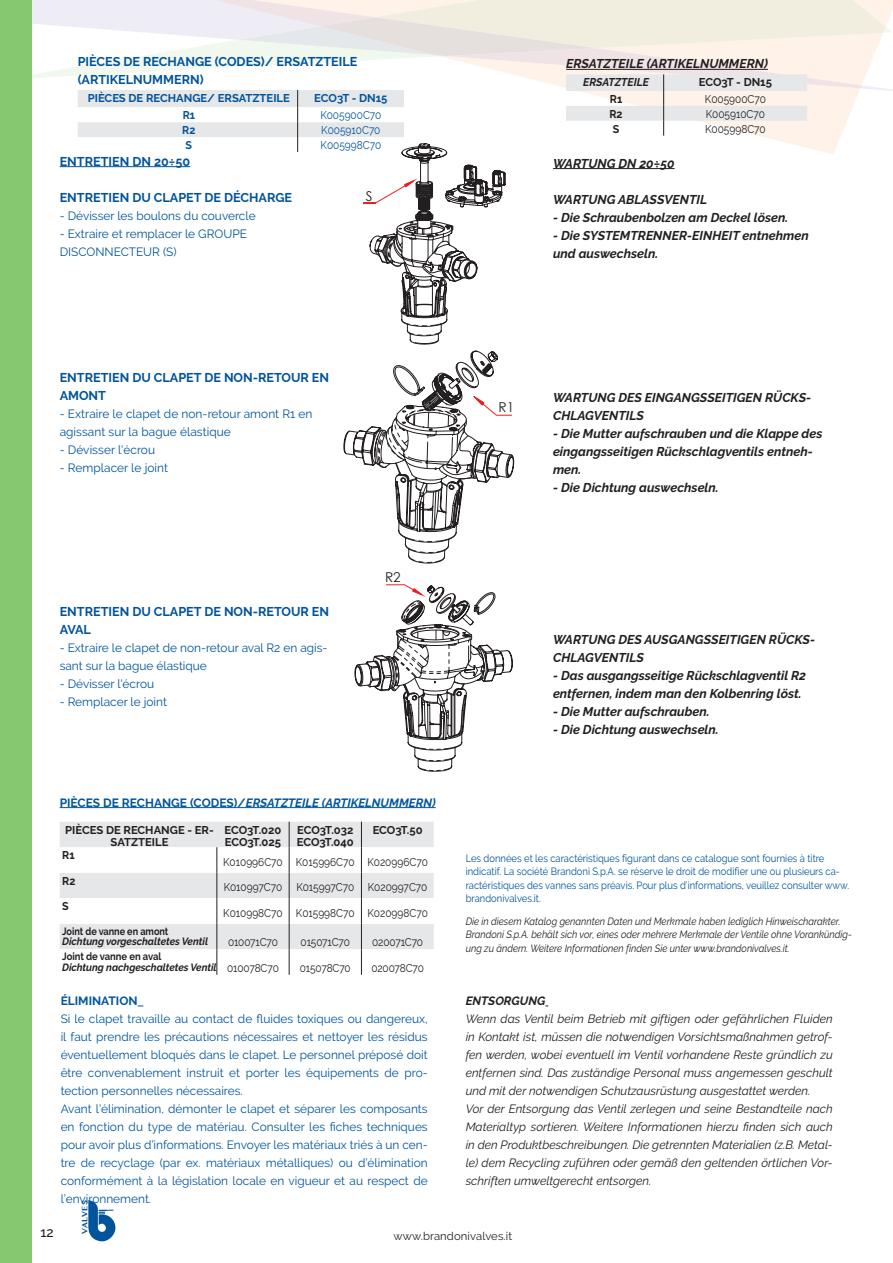
<style>
.page{position:relative;width:893px;height:1263px;background:#fff}
.page>*{position:absolute;margin:0;border:0;box-sizing:border-box;transform-origin:0 0}
.t1{font:13.65px "Century Gothic";color:#231f20}
.t2{font:500 13.5px "Raleway";color:#231f20}
.t3{font:italic 700 12.75px/18px "Raleway";color:#231f20}
.t4{font:700 12.75px/18px "Raleway";color:#01549b}
.t5{font:italic 12px/18px "Raleway";color:#231f20;text-align:justify}
.t6{font:12px/18px "Raleway";color:#01559d;text-align:justify}
.t7{font:12px/18px "Raleway";color:#01549b}
.t8{font:italic 700 12px "Raleway";color:#01559d}
.t9{font:700 12px "Raleway";color:#01559d}
.t10{font:italic 700 12px "Raleway";color:#231f20}
.t11{font:11.25px "Raleway";color:#231f20;scale:.9 1}
.t12{font:700 11.25px/12px "Raleway";color:#231f20;text-align:center}
.t13{font:700 11.25px "Raleway";color:#01549b}
.t14{font:11.25px "Raleway";color:#01549b;scale:.9 1}
.t15{font:11.25px "Raleway";color:#231f20}
.t16{font:italic 700 11.25px "Raleway";color:#231f20;scale:.95 1}
.t17{font:700 11.25px "Raleway";color:#231f20;scale:.95 1}
.t18{font:700 11.25px "Raleway";color:#01549b;scale:.95 1}
.t19{font:10.5px/13.5px "Raleway";color:#01559d;scale:.9 1}
.t20{font:italic 10.5px/13.5px "Raleway";color:#231f20;scale:.9 1}
.t21{font:italic 700 10.5px "Raleway";letter-spacing:-.005em;color:#231f20;scale:.95 1}
.t22{font:700 10.5px "Raleway";letter-spacing:-.005em;color:#231f20;scale:.87 1}
.t23{font:700 10.5px "Raleway";letter-spacing:-.005em;color:#231f20;scale:.9 1}
.t24{font:700 7.8px "Lao MN";color:#01549b}
.s1{font-style:normal}
</style>
<div class="page">
<svg style="left:761px;top:92px;width:98px;height:62px;fill:#fef2e9"></svg>
<svg style="left:32px;top:0;width:861px;height:92px"></svg>
<svg style="left:165px;top:0;width:697px;height:88px"></svg>
<svg style="left:239px;top:0;width:647px;height:56px;background:#f1ece3"></svg>
<svg style="left:88px;top:1200px;width:27px;height:41px"></svg>
<div style="left:0;top:0;width:32px;height:1263px;background:#85c86f"></div>
<hr style="left:60px;top:166px;width:130px;height:1px;background:#01549b">
<hr style="left:553px;top:168px;width:122px;height:1px;background:#231f20">
<hr style="left:566px;top:69px;width:202px;height:1px;background:#231f20">
<svg style="left:566px;top:74px;width:241px;height:62px"></svg>
<hr style="left:60px;top:807px;width:376px;height:1px;background:#01559d">
<div style="left:60px;top:822px;width:374px;height:25px;background:#e6e7e9"></div>
<svg style="left:60px;top:847px;width:374px;height:128px"></svg>
<svg style="left:217px;top:847px;width:1px;height:128px"></svg>
<svg style="left:289px;top:822px;width:1px;height:153px"></svg>
<svg style="left:361px;top:822px;width:1px;height:153px"></svg>
<svg style="left:78px;top:90px;width:428px;height:255px"></svg>
<svg style="left:343px;top:351px;width:171px;height:421px"></svg>
<p class="t4" style="left:78px;top:53px;width:281px">PIÈCES DE RECHANGE (CODES)/ ERSATZTEILE (ARTIKELNUMMERN)</p>
<p class="t13" style="left:88px;top:91px;width:204px">PIÈCES DE RECHANGE/ ERSATZTEILE</p>
<p class="t13" style="left:314px;top:91px;width:75px">ECO3T - DN15</p>
<p class="t18" style="left:183px;top:109px;width:15px">R1</p>
<p class="t14" style="left:320px;top:109px;width:69px">K005900C70</p>
<p class="t18" style="left:182px;top:124px;width:15px">R2</p>
<p class="t14" style="left:321px;top:124px;width:67px">K005910C70</p>
<p class="t18" style="left:186px;top:139px;width:8px">S</p>
<p class="t14" style="left:321px;top:138px;width:69px">K005998C70</p>
<p class="t4" style="left:60px;top:152px;width:132px">ENTRETIEN DN 20÷50</p>
<p class="t4" style="left:60px;top:188px;width:234px">ENTRETIEN DU CLAPET DE DÉCHARGE</p>
<p class="t7" style="left:60px;top:206px;width:197px">- Dévisser les boulons du couvercle</p>
<p class="t7" style="left:60px;top:224px;width:189px">- Extraire et remplacer le GROUPE</p>
<p class="t7" style="left:60px;top:242px;width:118px">DISCONNECTEUR (S)</p>
<p class="t1" style="left:366px;top:188px;width:8px">S</p>
<p class="t3" style="left:566px;top:55px;width:203px">ERSATZTEILE (ARTIKELNUMMERN)</p>
<p class="t16" style="left:583px;top:76px;width:71px">ERSATZTEILE</p>
<p class="t12" style="left:699px;top:76px;width:75px">ECO3T - DN15</p>
<p class="t17" style="left:610px;top:92px;width:15px">R1</p>
<p class="t11" style="left:705px;top:92px;width:69px">K005900C70</p>
<p class="t17" style="left:609px;top:107px;width:15px">R2</p>
<p class="t11" style="left:706px;top:107px;width:67px">K005910C70</p>
<p class="t17" style="left:613px;top:122px;width:8px">S</p>
<p class="t11" style="left:705px;top:122px;width:69px">K005998C70</p>
<p class="t3" style="left:553px;top:154px;width:123px">WARTUNG DN 20÷50</p>
<p class="t3" style="left:553px;top:190px;width:156px">WARTUNG ABLASSVENTIL</p>
<p class="t3" style="left:553px;top:208px;width:237px">- Die Schraubenbolzen am Deckel lösen.</p>
<p class="t3" style="left:553px;top:226px;width:257px">- Die SYSTEMTRENNER-EINHEIT entnehmen und auswechseln.</p>
<p class="t4" style="left:60px;top:368px;width:271px">ENTRETIEN DU CLAPET DE NON-RETOUR EN<br>AMONT</p>
<p class="t7" style="left:60px;top:404px;width:254px">- Extraire le clapet de non-retour amont R1 en agissant sur la bague élastique</p>
<p class="t7" style="left:60px;top:440px;width:97px">- Dévisser l'écrou</p>
<p class="t7" style="left:60px;top:458px;width:110px">- Remplacer le joint</p>
<p class="t1" style="left:499px;top:398px;width:17px">R1</p>
<p class="t3" style="left:553px;top:388px;width:260px">WARTUNG DES EINGANGSSEITIGEN RÜCKS-<br>CHLAGVENTILS</p>
<p class="t3" style="left:553px;top:424px;width:271px">- Die Mutter aufschrauben und die Klappe des eingangsseitigen Rückschlagventils entneh&shy;men.</p>
<p class="t3" style="left:553px;top:478px;width:167px">- Die Dichtung auswechseln.</p>
<p class="t4" style="left:60px;top:602px;width:271px">ENTRETIEN DU CLAPET DE NON-RETOUR EN<br>AVAL</p>
<p class="t7" style="left:60px;top:638px;width:269px">- Extraire le clapet de non-retour aval R2 en agis&shy;sant sur la bague élastique</p>
<p class="t7" style="left:60px;top:674px;width:96px">- Dévisser l'écrou</p>
<p class="t7" style="left:60px;top:692px;width:109px">- Remplacer le joint</p>
<p class="t1" style="left:385px;top:569px;width:17px">R2</p>
<p class="t8" style="left:60px;top:795px;width:378px"><span class="s1">PIÈCES DE RECHANGE (CODES)/</span>ERSATZTEILE (ARTIKELNUMMERN)</p>
<p class="t12" style="left:65px;top:824px;width:150px">PIÈCES DE RECHANGE - ER-<br>SATZTEILE</p>
<p class="t12" style="left:224px;top:824px;width:58px">ECO3T.020</p>
<p class="t12" style="left:297px;top:824px;width:58px">ECO3T.032</p>
<p class="t12" style="left:297px;top:836px;width:59px">ECO3T.040</p>
<p class="t12" style="left:373px;top:824px;width:51px">ECO3T.50</p>
<p class="t12" style="left:225px;top:836px;width:58px">ECO3T.025</p>
<p class="t17" style="left:62px;top:849px;width:15px">R1</p>
<p class="t17" style="left:62px;top:874px;width:15px">R2</p>
<p class="t17" style="left:62px;top:900px;width:8px">S</p>
<p class="t11" style="left:223px;top:855px;width:68px">K010996C70</p>
<p class="t11" style="left:296px;top:855px;width:67px">K015996C70</p>
<p class="t11" style="left:367px;top:855px;width:69px">K020996C70</p>
<p class="t11" style="left:224px;top:881px;width:67px">K010997C70</p>
<p class="t11" style="left:296px;top:881px;width:66px">K015997C70</p>
<p class="t11" style="left:368px;top:881px;width:68px">K020997C70</p>
<p class="t11" style="left:223px;top:906px;width:68px">K010998C70</p>
<p class="t11" style="left:296px;top:906px;width:67px">K015998C70</p>
<p class="t11" style="left:367px;top:906px;width:69px">K020998C70</p>
<p class="t22" style="left:62px;top:925px;width:124px">Joint de vanne en amont</p>
<p class="t21" style="left:62px;top:936px;width:155px">Dichtung vorgeschaltetes Ventil</p>
<p class="t11" style="left:228px;top:935px;width:57px">010071C70</p>
<p class="t11" style="left:301px;top:935px;width:56px">015071C70</p>
<p class="t11" style="left:372px;top:935px;width:58px">020071C70</p>
<p class="t23" style="left:62px;top:951px;width:112px">Joint de vanne en aval</p>
<p class="t21" style="left:62px;top:961px;width:164px">Dichtung nachgeschaltetes Ventil</p>
<p class="t11" style="left:227px;top:961px;width:59px">010078C70</p>
<p class="t11" style="left:300px;top:961px;width:58px">015078C70</p>
<p class="t11" style="left:371px;top:961px;width:60px">020078C70</p>
<p class="t3" style="left:553px;top:631px;width:264px">WARTUNG DES AUSGANGSSEITIGEN RÜCKS-<br>CHLAGVENTILS</p>
<p class="t3" style="left:553px;top:667px;width:254px">- Das ausgangsseitige Rückschlagventil R2 entfernen, indem man den Kolbenring löst.</p>
<p class="t3" style="left:553px;top:703px;width:158px">- Die Mutter aufschrauben.</p>
<p class="t3" style="left:553px;top:721px;width:167px">- Die Dichtung auswechseln.</p>
<p class="t19" style="left:466px;top:851px;width:428px">Les données et les caractéristiques figurant dans ce catalogue sont fournies à titre indicatif. La société Brandoni S.p.A. se réserve le droit de modifier une ou plusieurs ca&shy;ractéristiques des vannes sans préavis. Pour plus d’informations, veuillez consulter www. brandonivalves.it.</p>
<p class="t20" style="left:466px;top:914px;width:431px">Die in diesem Katalog genannten Daten und Merkmale haben lediglich Hinweischarakter.<br>Brandoni S.p.A. behält sich vor, eines oder mehrere Merkmale der Ventile ohne Vorankündig&shy;ung zu ändern. Weitere Informationen finden Sie unter www.brandonivalves.it.</p>
<p class="t9" style="left:61px;top:994px;width:78px">ÉLIMINATION</p>
<p class="t6" style="left:61px;top:1010px;width:369px">Si le clapet travaille au contact de fluides toxiques ou dangereux, il faut prendre les précautions nécessaires et nettoyer les résidus éventuellement bloqués dans le clapet. Le personnel préposé doit être convenablement instruit et porter les équipements de pro&shy;tection personnelles nécessaires.</p>
<p class="t6" style="left:61px;top:1100px;width:369px">Avant l’élimination, démonter le clapet et séparer les composants en fonction du type de matériau. Consulter les fiches techniques pour avoir plus d’informations. Envoyer les matériaux triés à un cen&shy;tre de recyclage (par ex. matériaux métalliques) ou d’élimination conformément à la législation locale en vigueur et au respect de l’environnement.</p>
<p class="t10" style="left:466px;top:994px;width:81px">ENTSORGUNG</p>
<p class="t5" style="left:466px;top:1010px;width:369px">Wenn das Ventil beim Betrieb mit giftigen oder gefährlichen Fluiden in Kontakt ist, müssen die notwendigen Vorsichtsmaßnahmen getrof&shy;fen werden, wobei eventuell im Ventil vorhandene Reste gründlich zu entfernen sind. Das zuständige Personal muss angemessen geschult und mit der notwendigen Schutzausrüstung ausgestattet werden.</p>
<p class="t5" style="left:466px;top:1100px;width:369px">Vor der Entsorgung das Ventil zerlegen und seine Bestandteile nach Materialtyp sortieren. Weitere Informationen hierzu finden sich auch in den Produktbeschreibungen. Die getrennten Materialien (z.B. Metal&shy;le) dem Recycling zuführen oder gemäß den geltenden örtlichen Vor&shy;schriften umweltgerecht entsorgen.</p>
<p class="t24" style="left:80px;top:1233px;width:35px;rotate:-90deg">VALVES</p>
<p class="t2" style="left:40px;top:1225px;width:15px">12</p>
<p class="t15" style="left:394px;top:1229px;width:120px">www.brandonivalves.it</p>
</div>
